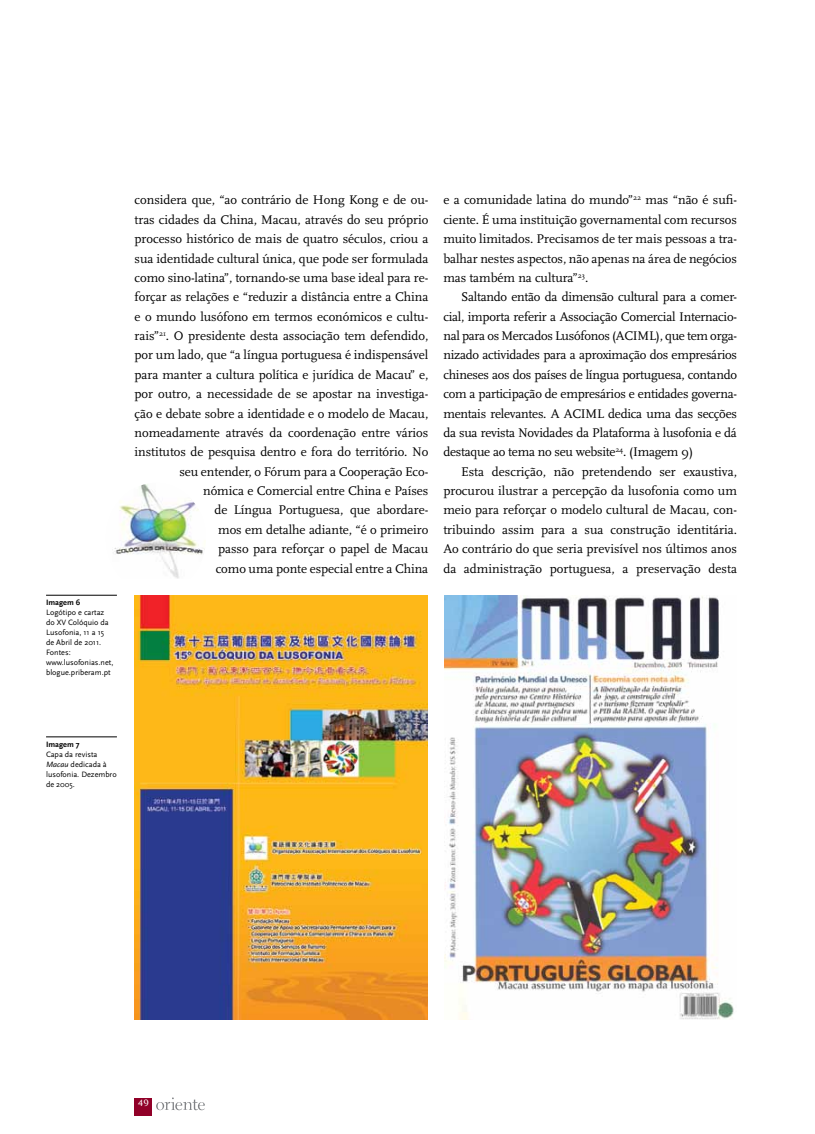
<style>
.page{position:relative;width:815px;height:1134px;background:#fff}
.page>*{position:absolute;margin:0;border:0;box-sizing:border-box;transform-origin:0 0}
.t1{font:13.12px/19.4px "Scala";letter-spacing:-.005em;color:#000;text-align:justify}
.t2{font:11.25px "Scala Caps Expert";color:#fff}
.t3{font:8.12px/10px "Scala Sans";color:#000}
.t4{font:700 8.12px "Scala Sans";color:#000}
.s1{font-style:italic}
</style>
<div class="page">
<div style="left:135px;top:1098px;width:17px;height:17px;background:#910028"></div>
<svg style="left:156px;top:1097px;width:49px;height:13px"></svg>
<img style="left:135px;top:595px;width:292px;height:425px">
<img style="left:444px;top:595px;width:290px;height:425px">
<hr style="left:46px;top:595px;width:71px;height:1px;background:#000">
<img style="left:114px;top:484px;width:91px;height:94px">
<hr style="left:46px;top:737px;width:71px;height:1px;background:#000">
<p class="t4" style="left:46px;top:598px;width:36px">Imagem 6</p>
<p class="t3" style="left:46px;top:608px;width:69px">Logótipo e cartaz do XV Colóquio da<br>Lusofonia, 11 a 15 de Abril de 2011.<br>Fontes: www.lusofonias.net, blogue.priberam.pt</p>
<p class="t1" style="left:135px;top:191px;width:295px;text-align:right">considera que, “ao contrário de Hong Kong e de ou&shy;tras cidades da China, Macau, através do seu próprio processo histórico de mais de quatro séculos, criou a sua identidade cultural única, que pode ser formulada como sino-latina”, tornando-se uma base ideal para re&shy;forçar as relações e “reduzir a distância entre a China e o mundo lusófono em termos económicos e cultu&shy;rais”<sup>21</sup>. O presidente desta associação tem defendido, por um lado, que “a língua portuguesa é indispensável para manter a cultura política e jurídica de Macau” e, por outro, a necessidade de se apostar na investiga&shy;ção e debate sobre a identidade e o modelo de Macau, nomeadamente através da coordenação entre vários institutos de pesquisa dentro e fora do território. No seu entender, o Fórum para a Cooperação Eco-<br>nómica e Comercial entre China e Países<br>de Língua Portuguesa, que abordare-<br>mos em detalhe adiante, “é o primeiro<br>passo para reforçar o papel de Macau<br>como uma ponte especial entre a China</p>
<p class="t1" style="left:443px;top:191px;width:295px">e a comunidade latina do mundo”<sup>22</sup> mas “não é sufi&shy;ciente. É uma instituição governamental com recursos muito limitados. Precisamos de ter mais pessoas a tra&shy;balhar nestes aspectos, não apenas na área de negócios mas também na cultura”<sup>23</sup>.</p>
<p class="t1" style="left:443px;top:288px;width:295px;text-indent:18px">S altando então da dimensão cultural para a comer&shy;cial, importa referir a Associação Comercial Internacio&shy;nal para os Mercados Lusófonos (ACIML), que tem orga&shy;nizado actividades para a aproximação dos empresários chineses aos dos países de língua portuguesa, contando com a participação de empresários e entidades governa&shy;mentais relevantes. A ACIML dedica uma das secções da sua revista Novidades da Plataforma à lusofonia e dá destaque ao tema no seu website<sup>24</sup>. (Imagem 9)</p>
<p class="t1" style="left:443px;top:462px;width:295px;text-indent:18px">Esta descrição, não pretendendo ser exaustiva, procurou ilustrar a percepção da lusofonia como um meio para reforçar o modelo cultural de Macau, con&shy;tribuindo assim para a sua construção identitária.<br>Ao contrário do que seria previsível nos últimos anos da administração portuguesa, a preservação desta</p>
<p class="t4" style="left:46px;top:740px;width:35px">Imagem 7</p>
<p class="t3" style="left:46px;top:749px;width:72px">Capa da revista<br><span class="s1">Macau</span> dedicada à lusofonia. Dezembro de 2005.</p>
<p class="t2" style="left:138px;top:1097px;width:13px">49</p>
</div>
